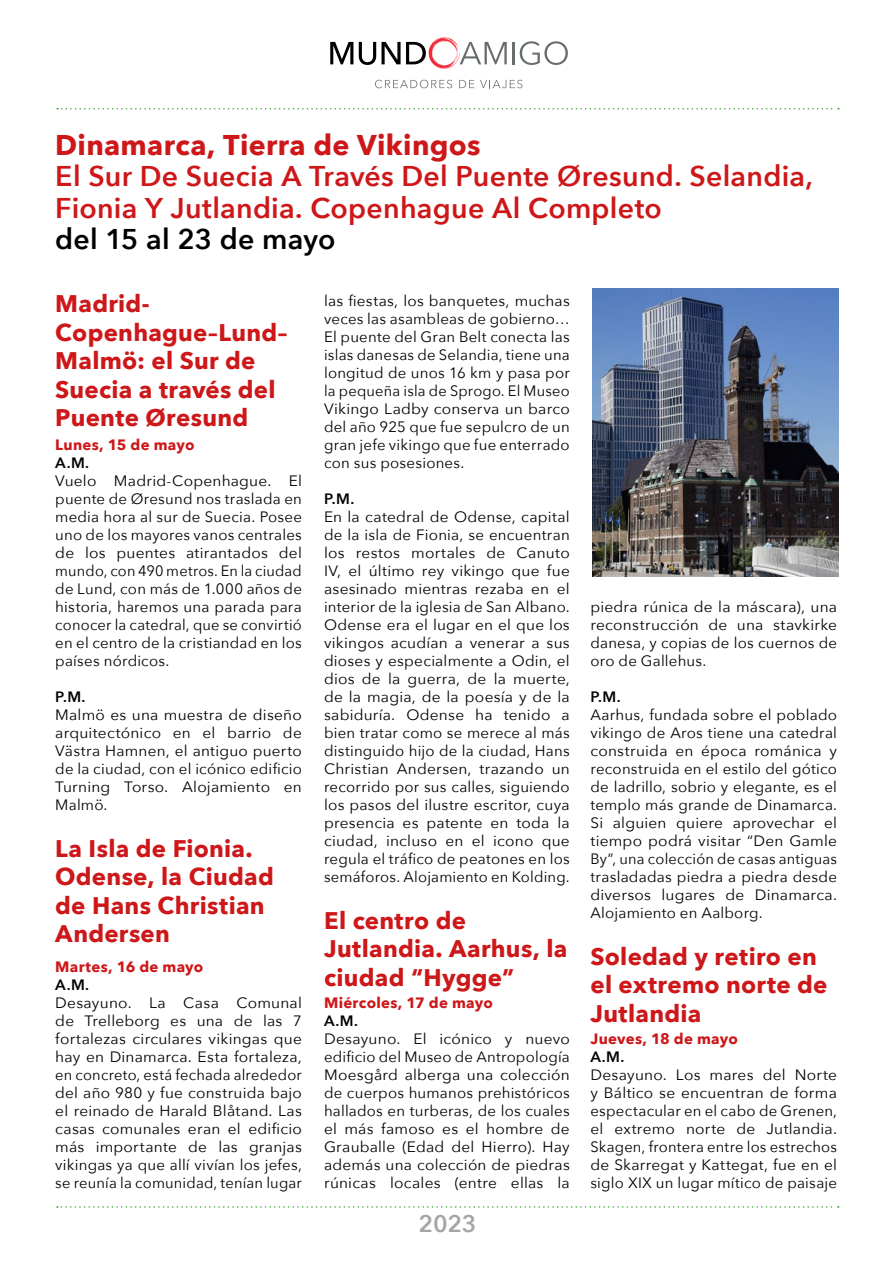
<style>
.page{position:relative;width:893px;height:1263px;background:#fff}
.page>*{position:absolute;margin:0;border:0;box-sizing:border-box;transform-origin:0 0}
.t1{font:600 28.5px/31.5px "Avenir Next";letter-spacing:.01em;color:#cd1719}
.t2{font:700 28.5px "Avenir Next";letter-spacing:.01em;color:#cd1719}
.t3{font:600 28.5px "Avenir Next";letter-spacing:.01em;color:#000}
.t4{font:700 24px/28.5px "Avenir Next";letter-spacing:.01em;color:#cd1719}
.t5{font:600 24px "Avenir Next";color:#a6a5a5}
.t6{font:15px/18px "Avenir Next";letter-spacing:.015em;color:#000;text-align:justify}
.t7{font:700 15px "Avenir Next";letter-spacing:.02em;color:#cd1719}
.t8{font:600 15px "Avenir Next";color:#000}
</style>
<div class="page">
<svg style="left:330px;top:42px;width:23px;height:22px"></svg>
<hr style="left:513px;top:42px;width:2px;height:22px;background:#676c6e">
<svg style="left:520px;top:41px;width:48px;height:24px"></svg>
<svg style="left:359px;top:37px;width:148px;height:32px"></svg>
<svg style="left:375px;top:80px;width:77px;height:8px"></svg>
<svg style="left:459px;top:80px;width:15px;height:8px"></svg>
<svg style="left:480px;top:80px;width:42px;height:8px"></svg>
<svg style="left:57px;top:108px;width:782px;height:2px"></svg>
<svg style="left:57px;top:1206px;width:782px;height:2px"></svg>
<img style="left:592px;top:288px;width:247px;height:288px">
<h1 class="t2" style="left:55px;top:120px;width:427px">Dinamarca, Tierra de Vikingos</h1>
<h1 class="t1" style="left:55px;top:160px;width:759px">El Sur De Suecia A Través Del Puente Øresund. Selandia,<br>Fionia Y Jutlandia. Copenhague Al Completo</h1>
<h1 class="t3" style="left:55px;top:215px;width:282px">del 15 al 23 de mayo</h1>
<h2 class="t4" style="left:55px;top:289px;width:234px">Madrid-<br>Copenhague–Lund–<br>Malmö: el Sur de<br>Suecia a través del<br>Puente Øresund</h2>
<p class="t7" style="left:55px;top:432px;width:141px">Lunes, 15 de mayo</p>
<p class="t8" style="left:55px;top:450px;width:35px">A.M.</p>
<p class="t6" style="left:55px;top:471px;width:248px">Vuelo Madrid-Copenhague. El puente de Øresund nos traslada en media hora al sur de Suecia. Posee uno de los mayores vanos centrales de los puentes atirantados del mundo, con 490 metros. En la ciudad de Lund, con más de 1.000 años de historia, haremos una parada para conocer la catedral, que se convirtió en el centro de la cristiandad en los países nórdicos.</p>
<p class="t8" style="left:55px;top:684px;width:32px">P.M.</p>
<p class="t6" style="left:55px;top:705px;width:248px">Malmö es una muestra de diseño arquitectónico en el barrio de Västra Hamnen, el antiguo puerto de la ciudad, con el icónico edificio Turning Torso. Alojamiento en Malmö.</p>
<h2 class="t4" style="left:55px;top:833px;width:220px">La Isla de Fionia.<br>Odense, la Ciudad de Hans Christian<br>Andersen</h2>
<p class="t7" style="left:55px;top:954px;width:150px">Martes, 16 de mayo</p>
<p class="t8" style="left:55px;top:972px;width:35px">A.M.</p>
<p class="t6" style="left:55px;top:993px;width:248px">Desayuno. La Casa Comunal de Trelleborg es una de las 7 fortalezas circulares vikingas que hay en Dinamarca. Esta fortaleza, en concreto, está fechada alrededor del año 980 y fue construida bajo el reinado de Harald Blåtand. Las casas comunales eran el edificio más importante de las granjas vikingas ya que allí vivían los jefes, se reunía la comunidad, tenían lugar</p>
<p class="t6" style="left:324px;top:291px;width:247px">las fiestas, los banquetes, muchas veces las asambleas de gobierno… El puente del Gran Belt conecta las islas danesas de Selandia, tiene una longitud de unos 16 km y pasa por la pequeña isla de Sprogo. El Museo Vikingo Ladby conserva un barco del año 925 que fue sepulcro de un gran jefe vikingo que fue enterrado con sus posesiones.</p>
<p class="t8" style="left:324px;top:486px;width:32px">P.M.</p>
<p class="t6" style="left:324px;top:507px;width:247px">En la catedral de Odense, capital de la isla de Fionia, se encuentran los restos mortales de Canuto IV, el último rey vikingo que fue asesinado mientras rezaba en el interior de la iglesia de San Albano.<br>Odense era el lugar en el que los vikingos acudían a venerar a sus dioses y especialmente a Odin, el dios de la guerra, de la muerte, de la magia, de la poesía y de la sabiduría. Odense ha tenido a bien tratar como se merece al más distinguido hijo de la ciudad, Hans Christian Andersen, trazando un recorrido por sus calles, siguiendo los pasos del ilustre escritor, cuya presencia es patente en toda la ciudad, incluso en el icono que regula el tráfico de peatones en los semáforos. Alojamiento en Kolding.</p>
<h2 class="t4" style="left:324px;top:905px;width:245px">El centro de<br>Jutlandia. Aarhus, la ciudad “Hygge”</h2>
<p class="t7" style="left:324px;top:990px;width:170px">Miércoles, 17 de mayo</p>
<p class="t8" style="left:324px;top:1008px;width:35px">A.M.</p>
<p class="t6" style="left:324px;top:1029px;width:247px">Desayuno. El icónico y nuevo edificio del Museo de Antropología Moesgård alberga una colección de cuerpos humanos prehistóricos hallados en turberas, de los cuales el más famoso es el hombre de Grauballe (Edad del Hierro). Hay además una colección de piedras rúnicas locales (entre ellas la</p>
<p class="t6" style="left:590px;top:597px;width:248px">piedra rúnica de la máscara), una reconstrucción de una stavkirke danesa, y copias de los cuernos de oro de Gallehus.</p>
<p class="t8" style="left:590px;top:684px;width:32px">P.M.</p>
<p class="t6" style="left:590px;top:705px;width:248px">Aarhus, fundada sobre el poblado vikingo de Aros tiene una catedral construida en época románica y reconstruida en el estilo del gótico de ladrillo, sobrio y elegante, es el templo más grande de Dinamarca.<br>Si alguien quiere aprovechar el tiempo podrá visitar “Den Gamle By”, una colección de casas antiguas trasladadas piedra a piedra desde diversos lugares de Dinamarca.<br>Alojamiento en Aalborg.</p>
<h2 class="t4" style="left:590px;top:941px;width:239px">Soledad y retiro en el extremo norte de<br>Jutlandia</h2>
<p class="t7" style="left:590px;top:1026px;width:149px">Jueves, 18 de mayo</p>
<p class="t8" style="left:590px;top:1044px;width:35px">A.M.</p>
<p class="t6" style="left:590px;top:1065px;width:248px">Desayuno. Los mares del Norte y Báltico se encuentran de forma espectacular en el cabo de Grenen, el extremo norte de Jutlandia.<br>Skagen, frontera entre los estrechos de Skarregat y Kattegat, fue en el siglo XIX un lugar mítico de paisaje</p>
<h2 class="t5" style="left:418px;top:1203px;width:60px">2023</h2>
</div>
